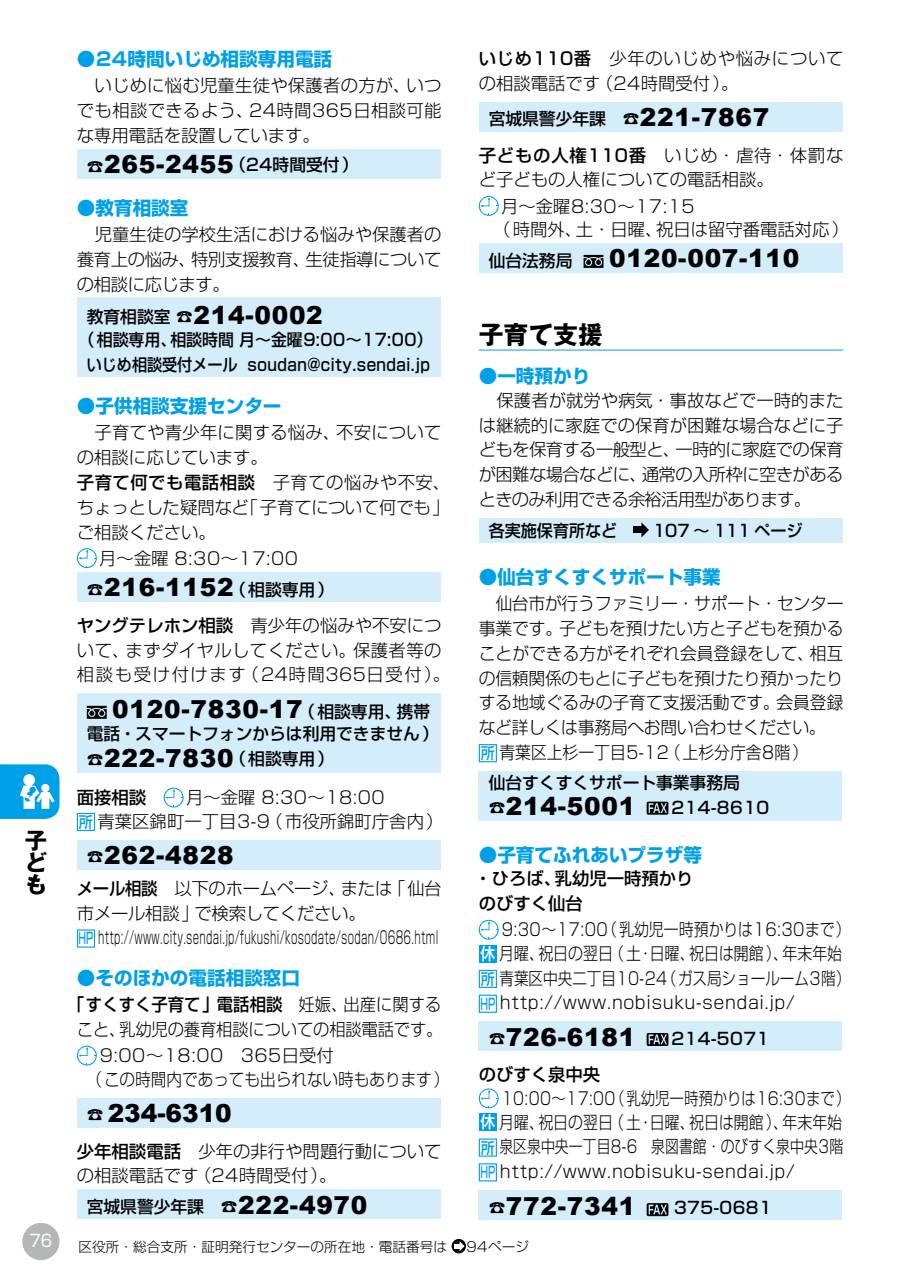
<style>
.page{position:relative;width:903px;height:1275px;background:#fff}
.page>*{position:absolute;margin:0;border:0;box-sizing:border-box;transform-origin:0 0}
.t1{font:900 24.85px "Arial";letter-spacing:.03em;color:#000}
.t2{font:700 24.85px "Gothic MB101 Pr 5";color:#000}
.t3{font:700 22.4px/22.4px "Gothic MB101 Pr 5";color:#000;text-align:justify}
.t4{font:700 18.55px "Shin Go Pr 5";color:#00a0e9}
.t5{font:300 17.32px/24.8px "Shin Go Pr 5";color:#000;text-align:justify}
.t6{font:300 17.32px/24.8px "Shin Go Pr 5";letter-spacing:.03em;color:#000}
.t7{font:300 17.32px/24.3px "Shin Go Pr 5";color:#000;scale:.83 1}
.t8{font:300 17.32px/24.3px "Shin Go Pr 5";color:#000;scale:.86 1}
.t9{font:300 17.32px/24.8px "Shin Go Pr 5";letter-spacing:.025em;color:#000}
.t10{font:300 17.32px/24.8px "Shin Go Pr 5";letter-spacing:.04em;color:#000}
.t11{font:500 17.32px/24.8px "Shin Go Pr 5";color:#000}
.t12{font:500 17.32px "Shin Go Pr 5";color:#000;scale:.94 1}
.t13{font:300 17.32px "Shin Go Pr 5";color:#000;scale:.94 1}
.t14{font:300 17.32px "Shin Go Pr 5";color:#000;scale:.9 1}
.t15{font:500 16.8px "Shin Go Pr 5";color:#000}
.t16{font:500 16.8px/24.8px "Shin Go Pr 5";letter-spacing:.03em;color:#000;text-align:center;scale:.95 1}
.t17{font:500 16.8px "Shin Go Pr 5";color:#000;scale:.96 1}
.t18{font:16.8px "Shin Go Pr 5";color:#fff;scale:.9 1}
.t19{font:300 13.65px "Shin Go Pr 5";color:#000}
.s1{font-family:"Arial";font-weight:900;font-size:24.85px}
.s2{font-family:"Shin Go Pr 5";font-weight:500;font-size:16.8px}
.s3{font-weight:500}
.s4{font-weight:500;font-size:15.58px;color:#00a0e9}
.s5{font-weight:300}
.s6{font-weight:500;font-size:16.45px;color:#fff}
</style>
<div class="page">
<svg style="left:0;top:764px;width:60px;height:55px"></svg>
<div style="left:452px;top:1239px;width:14px;height:14px;background:#000;border-radius:50%"></div>
<svg style="left:454px;top:1241px;width:11px;height:10px"></svg>
<hr style="left:479px;top:350px;width:364px;height:1px;background:#00a0e9">
<div style="left:479px;top:102px;width:363px;height:29px;background:#d3edfb"></div>
<svg style="left:479px;top:196px;width:20px;height:20px"></svg>
<div style="left:479px;top:243px;width:363px;height:30px;background:#d3edfb"></div>
<svg style="left:583px;top:255px;width:20px;height:13px"></svg>
<div style="left:479px;top:518px;width:363px;height:25px;background:#d3edfb"></div>
<div style="left:633px;top:527px;width:11px;height:6px;background:#000"></div>
<svg style="left:641px;top:522px;width:8px;height:15px"></svg>
<div style="left:479px;top:744px;width:18px;height:18px;border:1px solid #00a0e9"></div>
<div style="left:479px;top:771px;width:363px;height:49px;background:#d3edfb"></div>
<svg style="left:647px;top:802px;width:21px;height:13px"></svg>
<svg style="left:479px;top:920px;width:20px;height:20px"></svg>
<div style="left:479px;top:945px;width:18px;height:17px;background:#00a0e9"></div>
<div style="left:479px;top:970px;width:18px;height:18px;border:1px solid #00a0e9"></div>
<div style="left:479px;top:995px;width:18px;height:18px;border:1px solid #00a0e9"></div>
<div style="left:479px;top:1021px;width:363px;height:30px;background:#d3edfb"></div>
<svg style="left:647px;top:1033px;width:21px;height:13px"></svg>
<svg style="left:479px;top:1088px;width:20px;height:20px"></svg>
<div style="left:479px;top:1113px;width:18px;height:18px;background:#00a0e9"></div>
<div style="left:479px;top:1138px;width:18px;height:19px;border:1px solid #00a0e9"></div>
<div style="left:479px;top:1163px;width:18px;height:18px;border:1px solid #00a0e9"></div>
<div style="left:479px;top:1190px;width:363px;height:30px;background:#d3edfb"></div>
<svg style="left:647px;top:1203px;width:21px;height:13px"></svg>
<div style="left:77px;top:149px;width:363px;height:30px;background:#d3edfb"></div>
<div style="left:77px;top:298px;width:363px;height:79px;background:#d3edfb"></div>
<svg style="left:77px;top:548px;width:20px;height:20px"></svg>
<div style="left:77px;top:572px;width:363px;height:30px;background:#d3edfb"></div>
<div style="left:77px;top:693px;width:363px;height:80px;background:#d3edfb"></div>
<svg style="left:87px;top:706px;width:20px;height:13px"></svg>
<svg style="left:164px;top:788px;width:20px;height:19px"></svg>
<div style="left:77px;top:813px;width:18px;height:18px;border:1px solid #00a0e9"></div>
<div style="left:77px;top:840px;width:363px;height:29px;background:#d3edfb"></div>
<div style="left:77px;top:929px;width:18px;height:19px;border:1px solid #00a0e9"></div>
<svg style="left:77px;top:1046px;width:20px;height:19px"></svg>
<div style="left:77px;top:1098px;width:363px;height:29px;background:#d3edfb"></div>
<div style="left:77px;top:1189px;width:363px;height:30px;background:#d3edfb"></div>
<div style="left:22px;top:1223px;width:38px;height:37px;background:#b5b6b6;border-radius:50%"></div>
<p class="t3" style="left:25px;top:827px;width:24px">子ども</p>
<p class="t18" style="left:30px;top:1227px;width:27px">76</p>
<p class="t4" style="left:77px;top:44px;width:257px">●24時間いじめ相談専用電話</p>
<p class="t5" style="left:77px;top:72px;width:366px">　いじめに悩む児童生徒や保護者の方が、いつでも相談できるよう、24時間365日相談可能な専用電話を設置しています。</p>
<p class="t15" style="left:87px;top:151px;width:273px">☎<span class="s1">265-2455</span>（24時間受付）</p>
<p class="t4" style="left:77px;top:193px;width:113px">●教育相談室</p>
<p class="t5" style="left:77px;top:220px;width:366px">　児童生徒の学校生活における悩みや保護者の養育上の悩み、特別支援教育、生徒指導についての相談に応じます。</p>
<h1 class="t1" style="left:87px;top:297px;width:237px"><span class="s2">教育相談室 ☎</span>214-0002</h1>
<p class="t16" style="left:79px;top:326px;width:374px">（相談専用、相談時間 月〜金曜9:00〜17:00）いじめ相談受付メール soudan@city.sendai.jp</p>
<p class="t4" style="left:77px;top:391px;width:206px">●子供相談支援センター</p>
<p class="t5" style="left:77px;top:419px;width:366px">　子育てや青少年に関する悩み、不安について</p>
<p class="t5" style="left:77px;top:444px;width:192px">の相談に応じています。</p>
<p class="t6" style="left:77px;top:468px;width:375px"><span class="s3">子育て何でも電話相談</span>　子育ての悩みや不安、</p>
<p class="t5" style="left:77px;top:493px;width:375px">ちょっとした疑問など「子育てについて何でも」</p>
<p class="t5" style="left:77px;top:518px;width:140px">ご相談ください。</p>
<p class="t5" style="left:99px;top:544px;width:200px">月〜金曜 8:30〜17:00</p>
<h1 class="t1" style="left:87px;top:569px;width:249px"><span class="s2">☎</span>216-1152<span class="s2">（相談専用）</span></h1>
<p class="t9" style="left:77px;top:611px;width:375px"><span class="s3">ヤングテレホン相談</span>　青少年の悩みや不安について、まずダイヤルしてください。保護者等の相談も受け付けます（24時間365日受付）。</p>
<h1 class="t1" style="left:112px;top:691px;width:320px">0120-7830-17<span class="s2">（相談専用、携帯</span></h1>
<p class="t15" style="left:87px;top:720px;width:353px">電話・スマートフォンからは利用できません）</p>
<h1 class="t1" style="left:87px;top:740px;width:249px"><span class="s2">☎</span>222-7830<span class="s2">（相談専用）</span></h1>
<p class="t11" style="left:77px;top:784px;width:71px">面接相談</p>
<p class="t5" style="left:79px;top:784px;width:366px;line-height:23.4px;text-indent:107px">月〜金曜 8:30〜18:00<br><span class="s4">所</span> 青葉区錦町一丁目3-9（市役所錦町庁舎内）</p>
<h1 class="t1" style="left:87px;top:837px;width:148px"><span class="s2">☎</span>262-4828</h1>
<p class="t6" style="left:77px;top:874px;width:366px"><span class="s3">メール相談</span>　以下のホームページ、または「仙台市メール相談」で検索してください。<br><span class="s4">HP</span> http://www.city.sendai.jp/fukushi/kosodate/sodan/0686.html</p>
<p class="t4" style="left:77px;top:963px;width:225px">●そのほかの電話相談窓口</p>
<p class="t12" style="left:68px;top:990px;width:399px">「すくすく子育て」電話相談<span class="s5">　妊娠、出産に関する</span></p>
<p class="t13" style="left:77px;top:1015px;width:391px">こと、乳幼児の養育相談についての相談電話です。</p>
<p class="t6" style="left:100px;top:1041px;width:236px">9:00〜18:00　365日受付</p>
<p class="t14" style="left:86px;top:1065px;width:405px">（この時間内であっても出られない時もあります）</p>
<h1 class="t1" style="left:87px;top:1095px;width:146px"><span class="s2">☎</span> 234-6310</h1>
<p class="t5" style="left:77px;top:1137px;width:366px"><span class="s3">少年相談電話</span>　少年の非行や問題行動についての相談電話です（24時間受付）。</p>
<p class="t15" style="left:87px;top:1193px;width:282px">宮城県警少年課　☎<span class="s1">222-4970</span></p>
<p class="t10" style="left:479px;top:44px;width:366px"><span class="s3">いじめ110番</span>　少年のいじめや悩みについての相談電話です（24時間受付）。</p>
<p class="t15" style="left:489px;top:105px;width:282px">宮城県警少年課　☎<span class="s1">221-7867</span></p>
<p class="t5" style="left:479px;top:141px;width:366px"><span class="s3">子どもの人権110番</span>　いじめ・虐待・体罰な</p>
<p class="t5" style="left:479px;top:166px;width:297px">ど子どもの人権についての電話相談。</p>
<p class="t5" style="left:501px;top:192px;width:195px">月〜金曜8:30〜17:15</p>
<p class="t5" style="left:493px;top:215px;width:357px">（時間外、土・日曜、祝日は留守番電話対応）</p>
<p class="t15" style="left:489px;top:247px;width:85px">仙台法務局</p>
<h1 class="t1" style="left:609px;top:241px;width:192px">0120-007-110</h1>
<h1 class="t2" style="left:479px;top:314px;width:126px">子育て支援</h1>
<p class="t4" style="left:479px;top:361px;width:113px">●一時預かり</p>
<p class="t5" style="left:479px;top:386px;width:366px">　保護者が就労や病気・事故などで一時的または継続的に家庭での保育が困難な場合などに子どもを保育する一般型と、一時的に家庭での保育が困難な場合などに、通常の入所枠に空きがあるときのみ利用できる余裕活用型があります。</p>
<p class="t17" style="left:489px;top:516px;width:135px">各実施保育所など</p>
<p class="t17" style="left:653px;top:516px;width:157px">107 〜 111 ページ</p>
<p class="t4" style="left:479px;top:562px;width:243px">●仙台すくすくサポート事業</p>
<p class="t5" style="left:479px;top:589px;width:366px;text-align:left">　仙台市が行うファミリー・サポート・センター事業です。子どもを預けたい方と子どもを預かることができる方がそれぞれ会員登録をして、相互の信頼関係のもとに子どもを預けたり預かったりする地域ぐるみの子育て支援活動です。会員登録など詳しくは事務局へお問い合わせください。<span class="s4">所</span> 青葉区上杉一丁目5-12（上杉分庁舎8階）</p>
<p class="t15" style="left:489px;top:769px;width:253px">仙台すくすくサポート事業事務局</p>
<h1 class="t1" style="left:489px;top:788px;width:148px"><span class="s2">☎</span>214-5001</h1>
<p class="t15" style="left:671px;top:794px;width:99px">214-8610</p>
<p class="t4" style="left:479px;top:840px;width:225px">●子育てふれあいプラザ等</p>
<p class="t11" style="left:474px;top:865px;width:221px">・ひろば、乳幼児一時預かりのびすく仙台</p>
<p class="t8" style="left:480px;top:916px;width:432px;text-indent:21px">9:30〜17:00（乳幼児一時預かりは16:30まで）<span class="s6">休</span>月曜、祝日の翌日（土・日曜、祝日は開館）、年末年始<span class="s4">所</span> 青葉区中央二丁目10-24（ガス局ショールーム3階）<span class="s4">HP</span> http://www.nobisuku-sendai.jp/</p>
<h1 class="t1" style="left:489px;top:1019px;width:148px"><span class="s2">☎</span>726-6181</h1>
<p class="t15" style="left:671px;top:1025px;width:99px">214-5071</p>
<p class="t11" style="left:479px;top:1061px;width:123px">のびすく泉中央</p>
<p class="t7" style="left:480px;top:1085px;width:448px;text-indent:21px">10:00〜17:00（乳幼児一時預かりは16:30まで）<span class="s6">休</span>月曜、祝日の翌日（土・日曜、祝日は開館）、年末年始<span class="s4">所</span> 泉区泉中央一丁目8-6　泉図書館・のびすく泉中央3階<span class="s4">HP</span> http://www.nobisuku-sendai.jp/</p>
<h1 class="t1" style="left:489px;top:1188px;width:148px"><span class="s2">☎</span>772-7341</h1>
<p class="t15" style="left:674px;top:1194px;width:99px">375-0681</p>
<p class="t19" style="left:79px;top:1235px;width:370px">区役所・総合支所・証明発行センターの所在地・電話番号は</p>
<p class="t19" style="left:466px;top:1235px;width:64px">94ページ</p>
</div>
